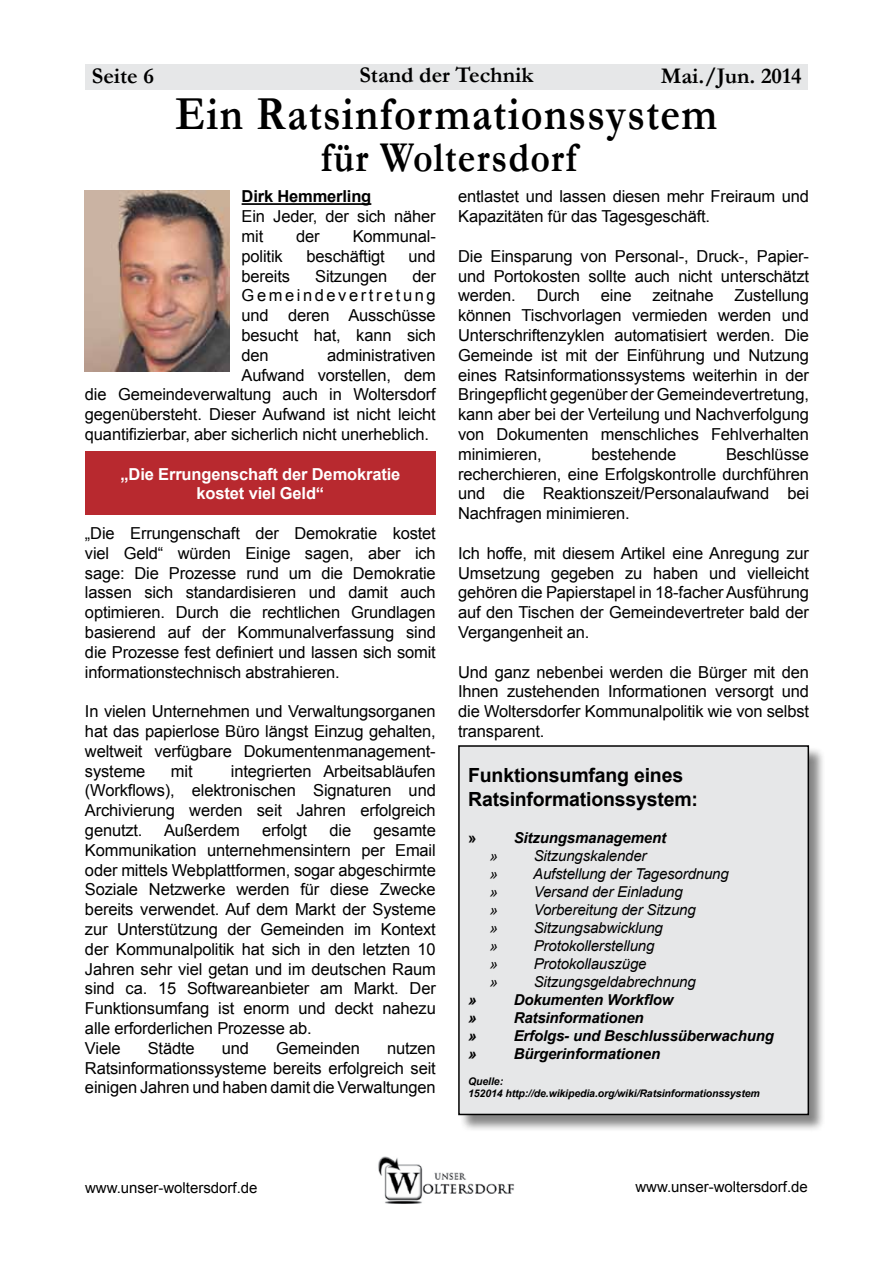
<style>
.page{position:relative;width:893px;height:1263px;background:#fff}
.page>*{position:absolute;margin:0;border:0;box-sizing:border-box;transform-origin:0 0}
.t1{font:700 47.85px "Garamond";letter-spacing:.03em;color:#000;scale:.88 1}
.t2{font:700 42.9px "Garamond";letter-spacing:.03em;color:#000;scale:.88 1}
.t3{font:700 22.5px "Garamond";color:#000}
.t4{font:700 19.5px/23.4px "Arial";letter-spacing:-.01em;color:#000}
.t5{font:16.5px/19.8px "Arial";letter-spacing:-.01em;color:#000;text-align:justify}
.t6{font:700 16.5px/19.8px "Arial";letter-spacing:-.01em;color:#fff;text-align:center}
.t7{font:700 16.5px "Arial";letter-spacing:-.01em;color:#000}
.t8{font:italic 15px/18px "Arial";letter-spacing:-.01em;color:#000}
.t9{font:italic 700 15px "Arial";letter-spacing:-.01em;color:#000}
.t10{font:15px "Arial";color:#000}
.t11{font:700 15px "Arial";color:#000}
.t12{font:italic 700 10.5px/12.6px "Arial";letter-spacing:-.01em;color:#000}
</style>
<div class="page">
<div style="left:85px;top:451px;width:351px;height:63px;background:#b8292f"></div>
<hr style="left:242px;top:203px;width:129px;height:2px;background:#000">
<img style="left:378px;top:1157px;width:136px;height:46px">
<div style="left:85px;top:64px;width:723px;height:26px;background:#e6e7e8"></div>
<img style="left:85px;top:190px;width:145px;height:181px">
<div style="left:459px;top:746px;width:367px;height:386px;background:#000;opacity:.48"></div>
<div style="left:459px;top:746px;width:349px;height:368px;background:#e6e7e8"></div>
<div style="left:458px;top:745px;width:351px;height:370px;border:2px solid #000"></div>
<h3 class="t3" style="left:92px;top:62px;width:64px">Seite 6</h3>
<h3 class="t3" style="left:359px;top:61px;width:175px">Stand der Technik</h3>
<h3 class="t3" style="left:661px;top:62px;width:142px">Mai./Jun. 2014</h3>
<h1 class="t1" style="left:176px;top:85px;width:617px">Ein Ratsinformationssystem</h1>
<h2 class="t2" style="left:321px;top:132px;width:292px">für Woltersdorf</h2>
<p class="t7" style="left:242px;top:185px;width:131px">Dirk Hemmerling</p>
<p class="t5" style="left:242px;top:207px;width:196px">Ein Jeder, der sich näher mit</p>
<p class="t5" style="left:296px;top:226px;width:25px">der</p>
<p class="t5" style="left:353px;top:226px;width:83px">Kommunal-</p>
<p class="t5" style="left:242px;top:246px;width:43px">politik</p>
<p class="t5" style="left:307px;top:246px;width:80px">beschäftigt</p>
<p class="t5" style="left:409px;top:246px;width:29px">und</p>
<p class="t5" style="left:242px;top:266px;width:50px">bereits</p>
<p class="t5" style="left:315px;top:266px;width:74px">Sitzungen</p>
<p class="t5" style="left:242px;top:266px;width:196px;text-indent:171px">der Gemeindevertretung und deren Ausschüsse besucht hat, kann sich den</p>
<p class="t5" style="left:327px;top:345px;width:110px">administrativen</p>
<p class="t5" style="left:242px;top:365px;width:196px">Aufwand vorstellen, dem</p>
<p class="t5" style="left:85px;top:385px;width:352px">die Gemeindeverwaltung auch in Woltersdorf</p>
<p class="t5" style="left:85px;top:405px;width:352px">gegenübersteht. Dieser Aufwand ist nicht leicht</p>
<p class="t5" style="left:85px;top:424px;width:346px">quantifizierbar, aber sicherlich nicht unerheblich.</p>
<p class="t6" style="left:121px;top:464px;width:281px">„Die Errungenschaft der Demokratie kostet viel Geld“</p>
<p class="t5" style="left:85px;top:523px;width:352px">„Die Errungenschaft der Demokratie kostet viel Geld“ würden Einige sagen, aber ich sage: Die Prozesse rund um die Demokratie lassen sich standardisieren und damit auch optimieren. Durch die rechtlichen Grundlagen basierend auf der Kommunalverfassung sind die Prozesse fest definiert und lassen sich somit informationstechnisch abstrahieren.</p>
<p class="t5" style="left:85px;top:702px;width:352px">In vielen Unternehmen und Verwaltungsorganen hat das papierlose Büro längst Einzug gehalten, weltweit verfügbare Dokumentenmanagement&shy;systeme</p>
<p class="t5" style="left:85px;top:761px;width:352px;text-indent:146px">integrierten Arbeitsabläufen (Workflows), elektronischen Signaturen und Archivierung werden seit Jahren erfolgreich genutzt.</p>
<p class="t5" style="left:171px;top:761px;width:23px">mit</p>
<p class="t5" style="left:164px;top:820px;width:77px">Außerdem</p>
<p class="t5" style="left:262px;top:820px;width:46px">erfolgt</p>
<p class="t5" style="left:329px;top:820px;width:23px">die</p>
<p class="t5" style="left:85px;top:820px;width:352px;text-align:left;text-indent:289px">gesamte Kommunikation unternehmensintern per Email oder mittels Webplattformen, sogar abgeschirmte Soziale Netzwerke werden für diese Zwecke bereits verwendet. Auf dem Markt der Systeme zur Unterstützung der Gemeinden im Kontext der Kommunalpolitik hat sich in den letzten 10<br>Jahren sehr viel getan und im deutschen Raum sind ca. 15 Softwareanbieter am Markt. Der Funktionsumfang ist enorm und deckt nahezu alle erforderlichen Prozesse ab.<br>Viele</p>
<p class="t5" style="left:148px;top:1038px;width:48px">Städte</p>
<p class="t5" style="left:222px;top:1038px;width:29px">und</p>
<p class="t5" style="left:276px;top:1038px;width:85px">Gemeinden</p>
<p class="t5" style="left:85px;top:1038px;width:352px;text-indent:302px">nutzen Ratsinformationssysteme bereits erfolgreich seit einigen Jahren und haben damit die Verwaltungen</p>
<p class="t5" style="left:458px;top:187px;width:352px">entlastet und lassen diesen mehr Freiraum und<br>Kapazitäten für das Tagesgeschäft.</p>
<p class="t5" style="left:458px;top:246px;width:352px">Die Einsparung von Personal-, Druck-, Papier&shy;und Portokosten sollte auch nicht unterschätzt werden.</p>
<p class="t5" style="left:458px;top:286px;width:352px;text-indent:276px">Zustellung können Tischvorlagen vermieden werden und Unterschriftenzyklen automatisiert werden. Die Gemeinde ist mit der Einführung und Nutzung eines Ratsinformationssystems weiterhin in der Bringepflicht gegenüber der Gemeindevertretung, kann aber bei der Verteilung und Nachverfolgung von Dokumenten menschliches Fehlverhalten minimieren,</p>
<p class="t5" style="left:537px;top:286px;width:45px">Durch</p>
<p class="t5" style="left:601px;top:286px;width:32px">eine</p>
<p class="t5" style="left:652px;top:286px;width:63px">zeitnahe</p>
<p class="t5" style="left:458px;top:444px;width:352px;text-indent:268px">Beschlüsse recherchieren, eine Erfolgskontrolle durchführen und die Reaktionszeit/Personalaufwand bei Nachfragen minimieren.</p>
<p class="t5" style="left:458px;top:543px;width:352px">Ich hoffe, mit diesem Artikel eine Anregung zur Umsetzung gegeben zu haben und vielleicht gehören die Papierstapel in 18-facher Ausführung auf den Tischen der Gemeindevertreter bald der Vergangenheit an.</p>
<p class="t5" style="left:458px;top:662px;width:352px">Und ganz nebenbei werden die Bürger mit den Ihnen zustehenden Informationen versorgt und die Woltersdorfer Kommunalpolitik wie von selbst transparent.</p>
<p class="t4" style="left:468px;top:764px;width:231px">Funktionsumfang eines<br>Ratsinformationssystem:</p>
<p class="t11" style="left:468px;top:828px;width:10px">»</p>
<p class="t9" style="left:514px;top:828px;width:155px">Sitzungsmanagement</p>
<p class="t8" style="left:489px;top:847px;width:241px">» Sitzungskalender<br>» Aufstellung der Tagesordnung » Versand der Einladung<br>» Vorbereitung der Sitzung<br>» Sitzungsabwicklung<br>» Protokollerstellung<br>» Protokollauszüge<br>» Sitzungsgeldabrechnung</p>
<p class="t9" style="left:468px;top:990px;width:10px">»</p>
<p class="t9" style="left:514px;top:990px;width:161px">Dokumenten Workflow</p>
<p class="t9" style="left:468px;top:1008px;width:10px">»</p>
<p class="t9" style="left:514px;top:1008px;width:132px">Ratsinformationen</p>
<p class="t9" style="left:468px;top:1026px;width:10px">»</p>
<p class="t9" style="left:514px;top:1026px;width:262px">Erfolgs- und Beschlussüberwachung</p>
<p class="t9" style="left:468px;top:1044px;width:10px">»</p>
<p class="t9" style="left:514px;top:1044px;width:148px">Bürgerinformationen</p>
<p class="t12" style="left:468px;top:1075px;width:293px">Quelle:<br>152014 http://de.wikipedia.org/wiki/Ratsinformationssystem</p>
<p class="t5" style="left:592px;top:444px;width:86px">bestehende</p>
<p class="t10" style="left:85px;top:1177px;width:174px">www.unser-woltersdorf.de</p>
<p class="t10" style="left:635px;top:1177px;width:174px">www.unser-woltersdorf.de</p>
</div>
